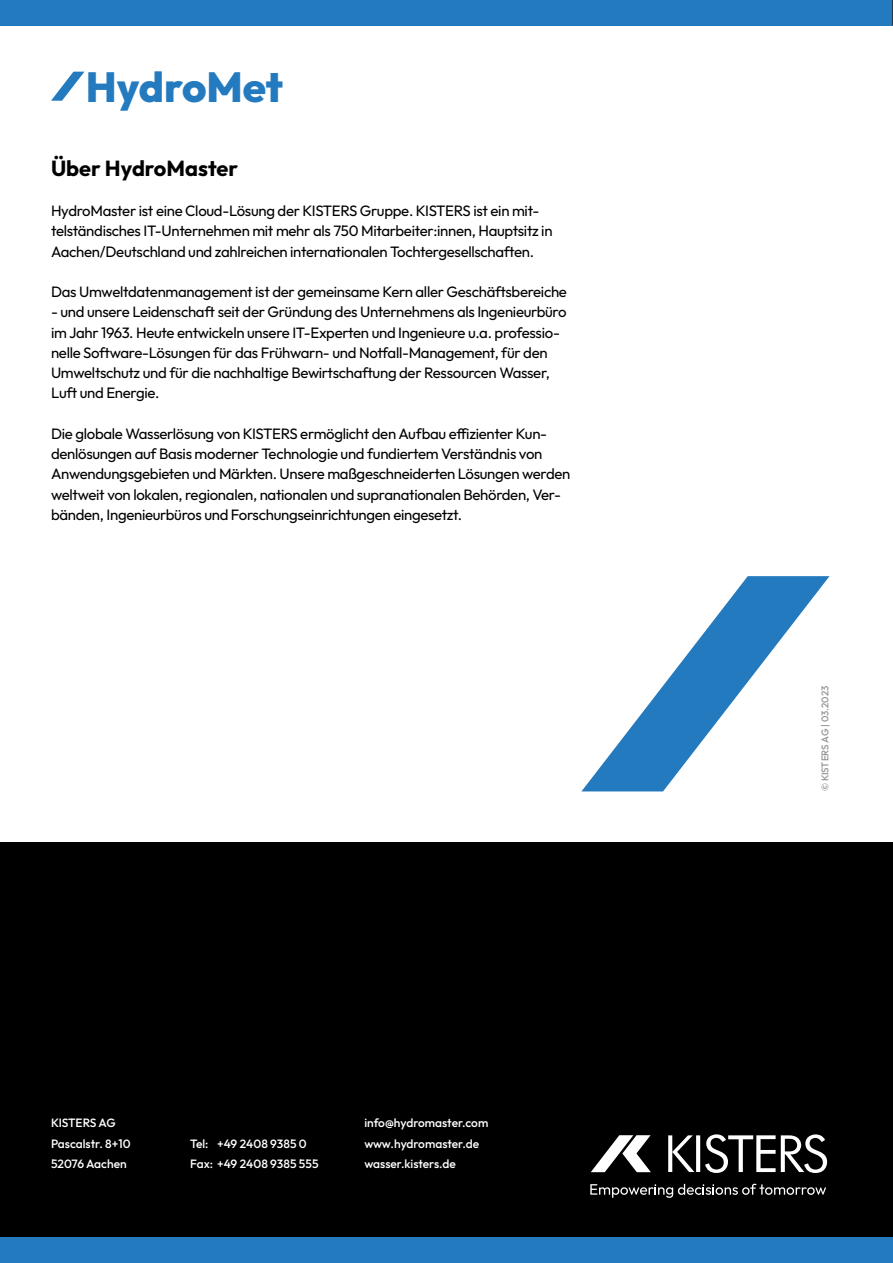
<style>
.page{position:relative;width:893px;height:1263px;background:#fff}
.page>*{position:absolute;margin:0;border:0;box-sizing:border-box;transform-origin:0 0}
.t1{font:800 42px "Outfit";color:#237abf}
.t2{font:700 21.75px "Outfit";color:#000}
.t3{font:15px/20.2px "Outfit";letter-spacing:-.02em;color:#000}
.t4{font:500 12px/20.2px "Outfit";color:#fff}
.t5{font:500 9.75px "Outfit";color:#939598}
</style>
<div class="page">
<div style="left:0;top:842px;width:893px;height:421px;background:#000"></div>
<div style="left:0;top:0;width:893px;height:26px;background:#237abf"></div>
<div style="left:0;top:1237px;width:893px;height:26px;background:#237abf"></div>
<svg style="left:582px;top:576px;width:247px;height:215px"></svg>
<svg style="left:668px;top:1135px;width:26px;height:37px"></svg>
<svg style="left:696px;top:1135px;width:4px;height:37px"></svg>
<svg style="left:705px;top:1134px;width:122px;height:39px"></svg>
<svg style="left:591px;top:1135px;width:60px;height:37px"></svg>
<svg style="left:590px;top:1184px;width:236px;height:14px"></svg>
<svg style="left:892px;top:0;width:1px;height:26px"></svg>
<svg style="left:51px;top:72px;width:33px;height:29px"></svg>
<h1 class="t1" style="left:86px;top:63px;width:199px">HydroMet</h1>
<h2 class="t2" style="left:51px;top:155px;width:189px">Über HydroMaster</h2>
<p class="t3" style="left:51px;top:201px;width:503px">HydroMaster ist eine Cloud-Lösung der KISTERS Gruppe. KISTERS ist ein mit&shy;telständisches IT-Unternehmen mit mehr als 750 Mitarbeiter:innen, Hauptsitz in<br>Aachen/Deutschland und zahlreichen internationalen Tochtergesellschaften.</p>
<p class="t3" style="left:51px;top:282px;width:517px">Das Umweltdatenmanagement ist der gemeinsame Kern aller Geschäftsbereiche</p>
<p class="t3" style="left:51px;top:302px;width:517px">- und unsere Leidenschaft seit der Gründung des Unternehmens als Ingenieurbüro im Jahr 1963. Heute entwickeln unsere IT-Experten und Ingenieure u.a. professio&shy;nelle Software-Lösungen für das Frühwarn- und Notfall-Management, für den Umweltschutz und für die nachhaltige Bewirtschaftung der Ressourcen Wasser, Luft und Energie.</p>
<p class="t3" style="left:51px;top:423px;width:521px">Die globale Wasserlösung von KISTERS ermöglicht den Aufbau effizienter Kun&shy;denlösungen auf Basis moderner Technologie und fundiertem Verständnis von Anwendungsgebieten und Märkten. Unsere maßgeschneiderten Lösungen werden weltweit von lokalen, regionalen, nationalen und supranationalen Behörden, Ver&shy;bänden, Ingenieurbüros und Forschungseinrichtungen eingesetzt.</p>
<p class="t4" style="left:51px;top:1113px;width:81px">KISTERS AG<br>Pascalstr. 8+10<br>52076 Aachen</p>
<p class="t4" style="left:190px;top:1133px;width:130px">Tel: +49 2408 9385 0<br>Fax: +49 2408 9385 555</p>
<p class="t4" style="left:364px;top:1113px;width:125px">info@hydromaster.com www.hydromaster.de wasser.kisters.de</p>
<p class="t5" style="left:819px;top:791px;width:107px;rotate:-90deg">© KISTERS AG | 03.2023</p>
</div>
